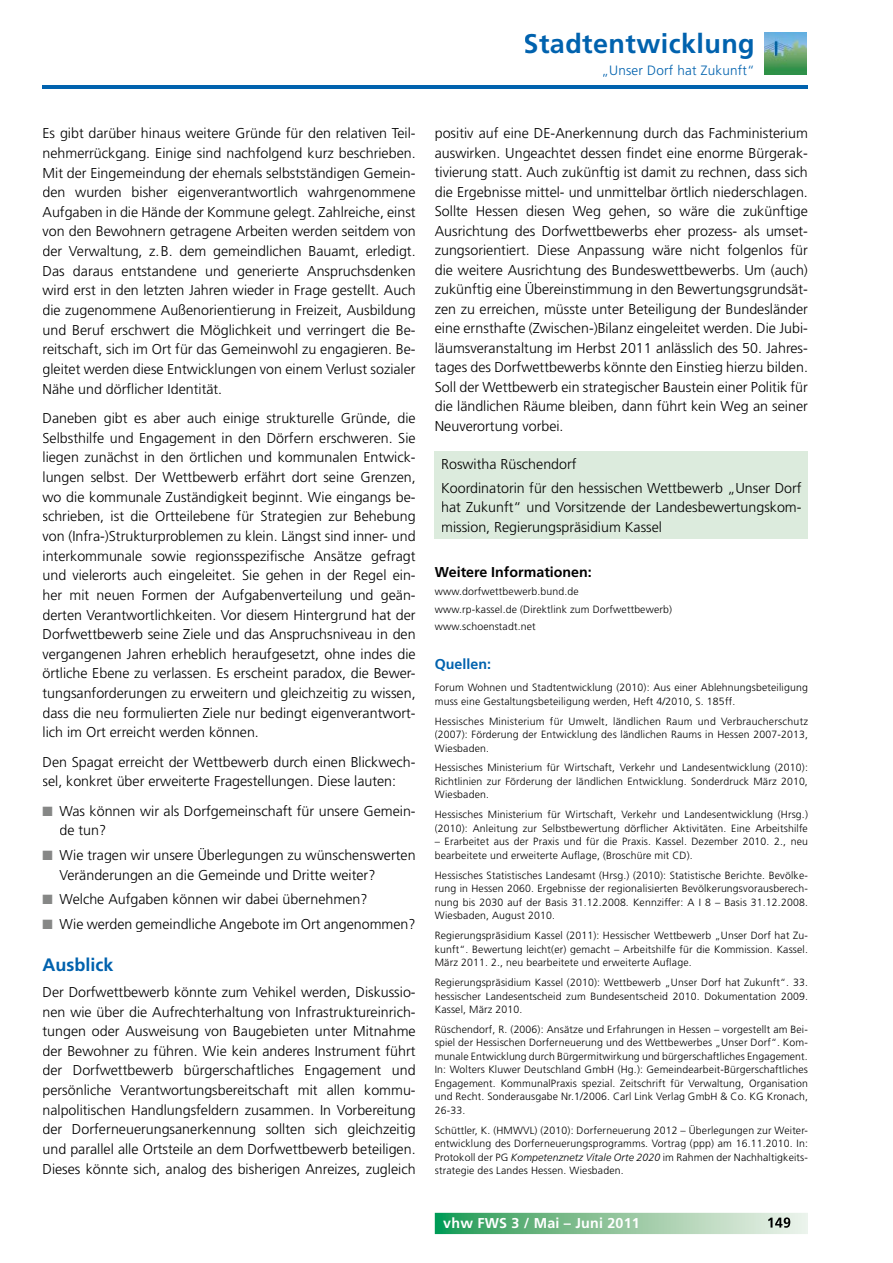
<style>
.page{position:relative;width:893px;height:1263px;background:#fff}
.page>*{position:absolute;margin:0;border:0;box-sizing:border-box;transform-origin:0 0}
.t1{font:700 27px "Frutiger LT";letter-spacing:.015em;color:#0062ae}
.t2{font:700 18px "Frutiger LT";color:#0062ae}
.t3{font:300 14.25px/19.6px "Frutiger LT";color:#000}
.t4{font:700 14.25px "Frutiger LT";color:#000}
.t5{font:700 14.25px "Frutiger LT";letter-spacing:.015em;color:#fff}
.t6{font:700 14.25px "Frutiger LT";color:#0062ae}
.t7{font:300 13.5px "Frutiger LT";letter-spacing:.015em;color:#0062ae}
.t8{font:300 10.5px/13.5px "Frutiger LT";letter-spacing:.015em;color:#000;text-align:justify}
.s1{color:#868786}
.s2{font-family:"Frutiger";font-style:italic}
</style>
<div class="page">
<hr style="left:43px;top:86px;width:765px;height:3px;background:#0062ae">
<svg style="left:435px;top:1213px;width:373px;height:21px;background:#8bc59d"></svg>
<img style="left:764px;top:32px;width:42px;height:43px">
<img style="left:768px;top:1217px;width:22px;height:11px">
<div style="left:435px;top:451px;width:373px;height:88px;background:#dcebdd"></div>
<h1 class="t1" style="left:524px;top:28px;width:233px">Stadtentwicklung</h1>
<p class="t7" style="left:602px;top:62px;width:155px">„Unser Dorf hat Zukunft“</p>
<p class="t3" style="left:43px;top:124px;width:375px;text-align:justify">Es gibt darüber hinaus weitere Gründe für den relativen Teil&shy;nehmerrückgang. Einige sind nachfolgend kurz beschrieben.<br>Mit der Eingemeindung der ehemals selbstständigen Gemein&shy;den wurden bisher eigenverantwortlich wahrgenommene Aufgaben in die Hände der Kommune gelegt. Zahlreiche, einst von den Bewohnern getragene Arbeiten werden seitdem von der Verwaltung, z.B. dem gemeindlichen Bauamt, erledigt.<br>Das daraus entstandene und generierte Anspruchsdenken wird erst in den letzten Jahren wieder in Frage gestellt. Auch die zugenommene Außenorientierung in Freizeit, Ausbildung und Beruf erschwert die Möglichkeit und verringert die Be&shy;reitschaft, sich im Ort für das Gemeinwohl zu engagieren. Be&shy;gleitet werden diese Entwicklungen von einem Verlust sozialer Nähe und dörflicher Identität.</p>
<p class="t3" style="left:43px;top:408px;width:375px;text-align:justify">Daneben gibt es aber auch einige strukturelle Gründe, die Selbsthilfe und Engagement in den Dörfern erschweren. Sie liegen zunächst in den örtlichen und kommunalen Entwick&shy;lungen selbst. Der Wettbewerb erfährt dort seine Grenzen, wo die kommunale Zuständigkeit beginnt. Wie eingangs be&shy;schrieben, ist die Ortteilebene für Strategien zur Behebung von (Infra-)Strukturproblemen zu klein. Längst sind inner- und interkommunale sowie regionsspezifische Ansätze gefragt und vielerorts auch eingeleitet. Sie gehen in der Regel ein&shy;her mit neuen Formen der Aufgabenverteilung und geän&shy;derten Verantwortlichkeiten. Vor diesem Hintergrund hat der Dorfwettbewerb seine Ziele und das Anspruchsniveau in den vergangenen Jahren erheblich heraufgesetzt, ohne indes die örtliche Ebene zu verlassen. Es erscheint paradox, die Bewer&shy;tungsanforderungen zu erweitern und gleichzeitig zu wissen, dass die neu formulierten Ziele nur bedingt eigenverantwort&shy;lich im Ort erreicht werden können.</p>
<p class="t3" style="left:43px;top:752px;width:375px">Den Spagat erreicht der Wettbewerb durch einen Blickwech&shy;sel, konkret über erweiterte Fragestellungen. Diese lauten:</p>
<p class="t3" style="left:60px;top:801px;width:358px;text-indent:-17px"><span class="s1">■</span> Was können wir als Dorfgemeinschaft für unsere Gemein&shy;de tun?</p>
<p class="t3" style="left:60px;top:845px;width:358px;text-indent:-17px"><span class="s1">■</span> Wie tragen wir unsere Überlegungen zu wünschenswerten<br>Veränderungen an die Gemeinde und Dritte weiter?</p>
<p class="t3" style="left:43px;top:890px;width:327px"><span class="s1">■</span> Welche Aufgaben können wir dabei übernehmen?</p>
<p class="t3" style="left:43px;top:914px;width:375px"><span class="s1">■</span> Wie werden gemeindliche Angebote im Ort angenommen?</p>
<p class="t2" style="left:43px;top:954px;width:72px">Ausblick</p>
<p class="t3" style="left:43px;top:982px;width:375px;text-align:justify">Der Dorfwettbewerb könnte zum Vehikel werden, Diskussio&shy;nen wie über die Aufrechterhaltung von Infrastruktureinrich&shy;tungen oder Ausweisung von Baugebieten unter Mitnahme der Bewohner zu führen. Wie kein anderes Instrument führt der Dorfwettbewerb bürgerschaftliches Engagement und persönliche Verantwortungsbereitschaft mit allen kommu&shy;nalpolitischen Handlungsfeldern zusammen. In Vorbereitung der Dorferneuerungsanerkennung sollten sich gleichzeitig und parallel alle Ortsteile an dem Dorfwettbewerb beteiligen.<br>Dieses könnte sich, analog des bisherigen Anreizes, zugleich</p>
<p class="t3" style="left:435px;top:124px;width:375px;text-align:justify">positiv auf eine DE-Anerkennung durch das Fachministerium auswirken. Ungeachtet dessen findet eine enorme Bürgerak&shy;tivierung statt. Auch zukünftig ist damit zu rechnen, dass sich die Ergebnisse mittel- und unmittelbar örtlich niederschlagen.<br>Sollte Hessen diesen Weg gehen, so wäre die zukünftige Ausrichtung des Dorfwettbewerbs eher prozess- als umset&shy;zungsorientiert. Diese Anpassung wäre nicht folgenlos für die weitere Ausrichtung des Bundeswettbewerbs. Um (auch) zukünftig eine Übereinstimmung in den Bewertungsgrundsät&shy;zen zu erreichen, müsste unter Beteiligung der Bundesländer eine ernsthafte (Zwischen-)Bilanz eingeleitet werden. Die Jubi&shy;läumsveranstaltung im Herbst 2011 anlässlich des 50. Jahres&shy;tages des Dorfwettbewerbs könnte den Einstieg hierzu bilden.<br>Soll der Wettbewerb ein strategischer Baustein einer Politik für die ländlichen Räume bleiben, dann führt kein Weg an seiner Neuverortung vorbei.</p>
<p class="t3" style="left:441px;top:453px;width:362px;line-height:23.7px">Roswitha Rüschendorf<br>Koordinatorin für den hessischen Wettbewerb „Unser Dorf</p>
<p class="t3" style="left:441px;top:498px;width:362px">hat Zukunft“ und Vorsitzende der Landesbewertungskom&shy;mission, Regierungspräsidium Kassel</p>
<p class="t4" style="left:435px;top:564px;width:159px">Weitere Informationen:</p>
<p class="t8" style="left:435px;top:582px;width:239px;line-height:17.7px;text-align:left">www.dorfwettbewerb.bund.de<br>www.rp-kassel.de (Direktlink zum Dorfwettbewerb) www.schoenstadt.net</p>
<p class="t6" style="left:435px;top:656px;width:58px">Quellen:</p>
<p class="t8" style="left:435px;top:681px;width:375px">Forum Wohnen und Stadtentwicklung (2010): Aus einer Ablehnungsbeteiligung muss eine Gestaltungsbeteiligung werden, Heft 4/2010, S. 185ff.</p>
<p class="t8" style="left:435px;top:714px;width:375px">Hessisches Ministerium für Umwelt, ländlichen Raum und Verbraucherschutz (2007): Förderung der Entwicklung des ländlichen Raums in Hessen 2007-2013, Wiesbaden.</p>
<p class="t8" style="left:435px;top:761px;width:375px">Hessisches Ministerium für Wirtschaft, Verkehr und Landesentwicklung (2010):<br>Richtlinien zur Förderung der ländlichen Entwicklung. Sonderdruck März 2010, Wiesbaden.</p>
<p class="t8" style="left:435px;top:808px;width:375px">Hessisches Ministerium für Wirtschaft, Verkehr und Landesentwicklung (Hrsg.) (2010): Anleitung zur Selbstbewertung dörflicher Aktivitäten. Eine Arbeitshilfe</p>
<p class="t8" style="left:435px;top:835px;width:375px">– Erarbeitet aus der Praxis und für die Praxis. Kassel. Dezember 2010. 2., neu bearbeitete und erweiterte Auflage, (Broschüre mit CD).</p>
<p class="t8" style="left:435px;top:868px;width:375px">Hessisches Statistisches Landesamt (Hrsg.) (2010): Statistische Berichte. Bevölke&shy;rung in Hessen 2060. Ergebnisse der regionalisierten Bevölkerungsvorausberech&shy;nung bis 2030 auf der Basis 31.12.2008. Kennziffer: A I 8 – Basis 31.12.2008.<br>Wiesbaden, August 2010.</p>
<p class="t8" style="left:435px;top:929px;width:375px">Regierungspräsidium Kassel (2011): Hessischer Wettbewerb „Unser Dorf hat Zu&shy;kunft“. Bewertung leicht(er) gemacht – Arbeitshilfe für die Kommission. Kassel.<br>März 2011. 2., neu bearbeitete und erweiterte Auflage.</p>
<p class="t8" style="left:435px;top:976px;width:375px">Regierungspräsidium Kassel (2010): Wettbewerb „Unser Dorf hat Zukunft“. 33. hessischer Landesentscheid zum Bundesentscheid 2010. Dokumentation 2009.<br>Kassel, März 2010.</p>
<p class="t8" style="left:435px;top:1023px;width:375px">Rüschendorf, R. (2006): Ansätze und Erfahrungen in Hessen – vorgestellt am Bei&shy;spiel der Hessischen Dorferneuerung und des Wettbewerbes „Unser Dorf“. Kom&shy;munale Entwicklung durch Bürgermitwirkung und bürgerschaftliches Engagement.<br>In: Wolters Kluwer Deutschland GmbH (Hg.): Gemeindearbeit-Bürgerschaftliches Engagement. KommunalPraxis spezial. Zeitschrift für Verwaltung, Organisation und Recht. Sonderausgabe Nr.1/2006. Carl Link Verlag GmbH &amp; Co. KG Kronach, 26-33.</p>
<p class="t8" style="left:435px;top:1123px;width:375px">Schüttler, K. (HMWVL) (2010): Dorferneuerung 2012 – Überlegungen zur Weiter&shy;entwicklung des Dorferneuerungsprogramms. Vortrag (ppp) am 16.11.2010. In:<br>Protokoll der PG <span class="s2">Kompetenznetz Vitale Orte 2020</span> im Rahmen der Nachhaltigkeits&shy;strategie des Landes Hessen. Wiesbaden.</p>
<p class="t5" style="left:443px;top:1215px;width:198px">vhw FWS 3 / Mai – Juni 2011</p>
</div>
